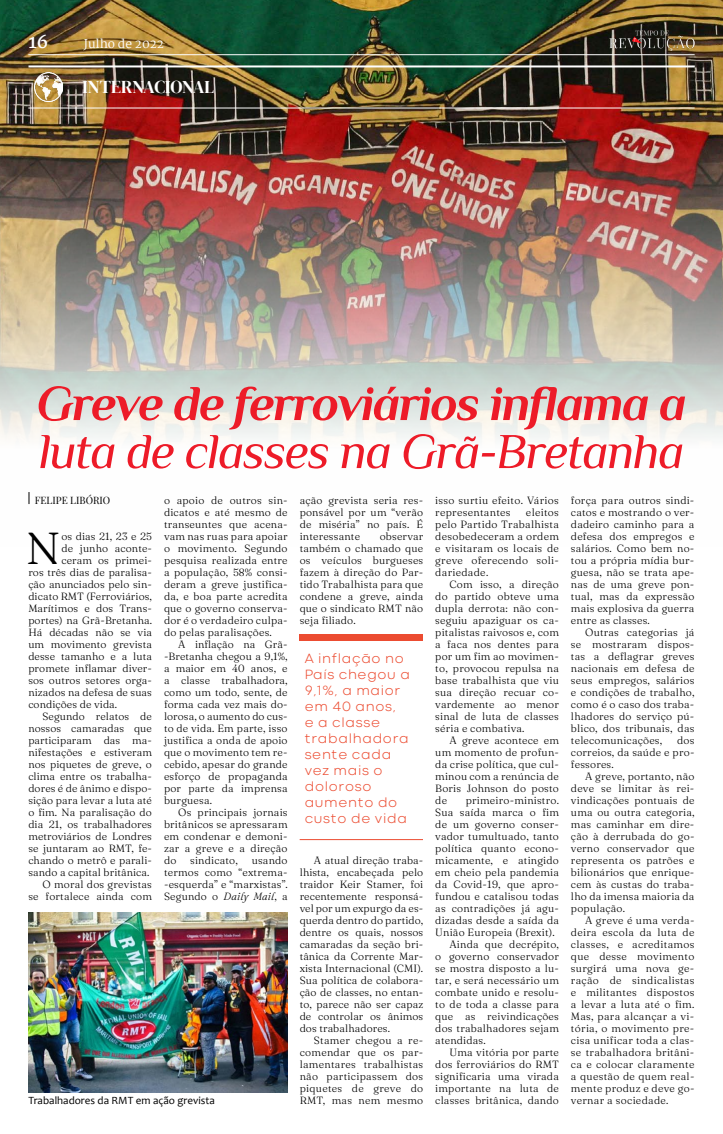
<style>
.page{position:relative;width:723px;height:1134px;background:#fff}
.page>*{position:absolute;margin:0;border:0;box-sizing:border-box;transform-origin:0 0}
.t1{font:italic 700 50px "Philosopher";letter-spacing:-.03em;color:#ed1b28}
.t2{font:italic 50px "Philosopher";letter-spacing:-.03em;color:#ed1b28}
.t3{font:300 44.8px "Fraunces 9 pt";color:#000}
.t4{font:18px "DM Serif Display";color:#fff}
.t5{font:700 18px "Martel";color:#fff}
.t6{font:300 14px/16px "Codec Cold";letter-spacing:.05em;color:#ec4c31}
.t7{font:12px "Martel";color:#fff}
.t8{font:11.1px "Candara";color:#000}
.t9{font:300 10.5px/12px "Fraunces 9 pt";letter-spacing:.02em;color:#000;text-align:justify}
.t10{font:10px "Playfair Display";color:#000}
.s1{font-style:italic}
</style>
<div class="page">
<img style="left:0;top:0;width:723px;height:504px">
<hr style="left:28px;top:65px;width:667px;height:2px;background:#fff">
<hr style="left:28px;top:108px;width:666px;height:1px;background:#fff">
<img style="left:34px;top:73px;width:29px;height:28px">
<img style="left:28px;top:912px;width:259px;height:180px">
<svg style="left:28px;top:492px;width:1px;height:12px"></svg>
<hr style="left:300px;top:839px;width:123px;height:1px;background:#ec4c31">
<div style="left:300px;top:634px;width:123px;height:6px;background:#ec4c31"></div>
<hr style="left:28px;top:54px;width:666px;height:1px;background:#fff">
<img style="left:603px;top:28px;width:97px;height:24px">
<h3 class="t5" style="left:28px;top:31px;width:21px">16</h3>
<p class="t7" style="left:84px;top:37px;width:82px">Julho de 2022</p>
<h3 class="t4" style="left:83px;top:76px;width:133px">INTERNACIONAL</h3>
<h1 class="t1" style="left:37px;top:369px;width:651px">Greve de ferroviários inflama a</h1>
<h1 class="t2" style="left:39px;top:419px;width:647px">luta de classes na Grã-Bretanha</h1>
<p class="t10" style="left:35px;top:492px;width:77px">FELIPE LIBÓRIO</p>
<p class="t9" style="left:164px;top:494px;width:125px">o apoio de outros sin&shy;dicatos e até mesmo de transeuntes que acena&shy;vam nas ruas para apoiar o movimento. Segundo pesquisa realizada entre a população, 58% consi&shy;deram a greve justifica&shy;da, e boa parte acredita que o governo conserva&shy;dor é o verdadeiro culpa&shy;do pelas paralisações.</p>
<p class="t9" style="left:164px;top:638px;width:125px;text-indent:14px">A inflação na Grã--Bretanha chegou a 9,1%, a maior em 40 anos, e a classe trabalhadora, como um todo, sente, de forma cada vez mais do&shy;lorosa, o aumento do cus&shy;to de vida. Em parte, isso justifica a onda de apoio que o movimento tem re&shy;cebido, apesar do grande esforço de propaganda por parte da imprensa burguesa.</p>
<p class="t9" style="left:164px;top:806px;width:125px;text-indent:14px">Os principais jornais britânicos se apressaram em condenar e demoni&shy;zar a greve e a direção do</p>
<p class="t9" style="left:435px;top:494px;width:125px">isso surtiu efeito. Vários representantes</p>
<p class="t9" style="left:571px;top:494px;width:125px">força para outros sindi&shy;catos e mostrando o ver&shy;dadeiro caminho para a defesa dos empregos e salários. Como bem no&shy;tou a própria mídia bur&shy;guesa, não se trata ape&shy;nas de uma greve pon&shy;tual, mas da expressão mais explosiva da guerra entre as classes.</p>
<p class="t9" style="left:571px;top:626px;width:125px;text-indent:14px">Outras categorias já se mostraram dispos&shy;tas a deflagrar greves nacionais em defesa de seus empregos, salários e condições de trabalho, como é o caso dos traba&shy;lhadores do serviço pú&shy;blico, dos tribunais, das telecomunicações,</p>
<p class="t9" style="left:300px;top:494px;width:125px">ação grevista seria res&shy;ponsável por um “verão de miséria” no país. É interessante</p>
<p class="t9" style="left:435px;top:506px;width:125px;text-indent:91px">eleitos pelo Partido Trabalhista desobedeceram a ordem e visitaram os locais de greve oferecendo soli&shy;dariedade.</p>
<p class="t9" style="left:435px;top:578px;width:125px;text-indent:14px">Com isso, a direção do partido obteve uma dupla derrota: não con&shy;seguiu apaziguar os ca&shy;pitalistas raivosos e, com a faca nos dentes para por um fim ao movimen&shy;to, provocou repulsa na base trabalhista que viu sua direção recuar co&shy;vardemente ao menor sinal de luta de classes séria e combativa.</p>
<p class="t9" style="left:435px;top:734px;width:125px;text-indent:14px">A greve acontece em um momento de profun&shy;da crise política, que cul&shy;minou com a renúncia de Boris Johnson do posto de</p>
<h2 class="t3" style="left:26px;top:513px;width:36px">N</h2>
<p class="t9" style="left:61px;top:530px;width:92px">os dias 21, 23 e 25</p>
<p class="t9" style="left:300px;top:530px;width:125px;text-indent:80px">observar também o chamado que os veículos burgueses fazem à direção do Par&shy;tido Trabalhista para que condene a greve, ainda que o sindicato RMT não seja filiado.</p>
<p class="t9" style="left:61px;top:542px;width:92px">de junho aconte-</p>
<p class="t9" style="left:61px;top:554px;width:92px">ceram os primei-</p>
<p class="t9" style="left:28px;top:566px;width:125px">ros três dias de paralisa-</p>
<p class="t9" style="left:28px;top:578px;width:125px">ção anunciados pelo sin-</p>
<p class="t9" style="left:28px;top:590px;width:125px">dicato RMT (Ferroviários,</p>
<p class="t9" style="left:28px;top:602px;width:125px">Marítimos e dos Trans-</p>
<p class="t9" style="left:28px;top:614px;width:125px">portes) na Grã-Bretanha.</p>
<p class="t9" style="left:28px;top:626px;width:125px">Há décadas não se via</p>
<p class="t9" style="left:28px;top:638px;width:125px">um movimento grevista</p>
<p class="t9" style="left:28px;top:650px;width:125px">desse tamanho e a luta</p>
<p class="t9" style="left:28px;top:662px;width:125px">promete inflamar diver-</p>
<p class="t9" style="left:28px;top:674px;width:125px">sos outros setores orga-</p>
<p class="t9" style="left:28px;top:686px;width:125px">nizados na defesa de suas</p>
<p class="t9" style="left:28px;top:698px;width:90px">condições de vida.</p>
<p class="t9" style="left:43px;top:710px;width:111px">Segundo relatos de</p>
<p class="t9" style="left:28px;top:722px;width:125px">nossos camaradas que</p>
<p class="t9" style="left:28px;top:734px;width:125px">participaram das ma-</p>
<p class="t9" style="left:28px;top:746px;width:125px">nifestações e estiveram</p>
<p class="t9" style="left:28px;top:758px;width:125px">nos piquetes de greve, o</p>
<p class="t9" style="left:28px;top:770px;width:125px">clima entre os trabalha-</p>
<p class="t9" style="left:28px;top:782px;width:125px">dores é de ânimo e dispo-</p>
<p class="t9" style="left:28px;top:794px;width:125px">sição para levar a luta até</p>
<p class="t9" style="left:28px;top:806px;width:125px">o fim. Na paralisação do</p>
<p class="t9" style="left:28px;top:818px;width:125px">dia 21, os trabalhadores</p>
<p class="t9" style="left:28px;top:830px;width:125px">metroviários de Londres</p>
<p class="t9" style="left:28px;top:842px;width:125px">se juntaram ao RMT, fe-</p>
<p class="t9" style="left:28px;top:854px;width:125px">chando o metrô e parali-</p>
<p class="t9" style="left:28px;top:866px;width:123px">sando a capital britânica.</p>
<p class="t9" style="left:43px;top:878px;width:111px">O moral dos grevistas</p>
<p class="t9" style="left:28px;top:890px;width:125px">se fortalece ainda com</p>
<h3 class="t6" style="left:305px;top:651px;width:107px">A inflação no<br>País chegou a<br>9,1%, a maior em 40 anos,<br>e a classe trabalhadora sente cada vez mais o doloroso aumento do custo de vida</h3>
<p class="t9" style="left:571px;top:734px;width:125px;text-indent:106px">dos correios, da saúde e pro&shy;fessores.</p>
<p class="t9" style="left:571px;top:770px;width:125px;text-indent:14px">A greve, portanto, não deve se limitar às rei&shy;vindicações pontuais de uma ou outra categoria, mas caminhar em dire&shy;ção à derrubada do go&shy;verno conservador que representa os patrões e bilionários que enrique&shy;cem às custas do traba&shy;lho da imensa maioria da população.</p>
<p class="t9" style="left:571px;top:914px;width:125px;text-indent:14px">A greve é uma verda&shy;deira escola da luta de classes, e acreditamos que desse movimento surgirá uma nova ge&shy;ração de sindicalistas e militantes dispostos a levar a luta até o fim.<br>Mas, para alcançar a vi&shy;tória, o movimento pre&shy;cisa unificar toda a clas&shy;se trabalhadora britâni&shy;ca e colocar claramente a questão de quem real&shy;mente produz e deve go-</p>
<p class="t9" style="left:466px;top:794px;width:95px">primeiro-ministro.</p>
<p class="t9" style="left:435px;top:806px;width:125px">Sua saída marca o fim</p>
<p class="t9" style="left:435px;top:818px;width:125px">de um governo conser-</p>
<p class="t9" style="left:435px;top:830px;width:125px">vador tumultuado, tanto</p>
<p class="t9" style="left:435px;top:842px;width:125px">política quanto econo-</p>
<p class="t9" style="left:435px;top:854px;width:125px">micamente, e atingido</p>
<p class="t9" style="left:435px;top:866px;width:125px">em cheio pela pandemia</p>
<p class="t9" style="left:435px;top:878px;width:125px">da Covid-19, que apro-</p>
<p class="t9" style="left:435px;top:890px;width:125px">fundou e catalisou todas</p>
<p class="t9" style="left:435px;top:902px;width:125px">as contradições já agu-</p>
<p class="t9" style="left:435px;top:914px;width:125px">dizadas desde a saída da</p>
<p class="t9" style="left:435px;top:926px;width:121px">União Europeia (Brexit).</p>
<p class="t9" style="left:449px;top:938px;width:111px">Ainda que decrépito,</p>
<p class="t9" style="left:435px;top:950px;width:125px">o governo conservador</p>
<p class="t9" style="left:435px;top:962px;width:125px">se mostra disposto a lu-</p>
<p class="t9" style="left:435px;top:974px;width:125px">tar, e será necessário um</p>
<p class="t9" style="left:435px;top:986px;width:125px">combate unido e resolu-</p>
<p class="t9" style="left:435px;top:998px;width:125px">to de toda a classe para</p>
<p class="t9" style="left:435px;top:1010px;width:125px">que as reivindicações</p>
<p class="t9" style="left:435px;top:1022px;width:125px">dos trabalhadores sejam</p>
<p class="t9" style="left:435px;top:1034px;width:52px">atendidas.</p>
<p class="t9" style="left:449px;top:1046px;width:111px">Uma vitória por parte</p>
<p class="t9" style="left:435px;top:1058px;width:125px">dos ferroviários do RMT</p>
<p class="t9" style="left:435px;top:1070px;width:125px">significaria uma virada</p>
<p class="t9" style="left:435px;top:1082px;width:125px">importante na luta de</p>
<p class="t9" style="left:435px;top:1094px;width:125px">classes britânica, dando</p>
<p class="t9" style="left:164px;top:854px;width:125px;text-indent:88px">usando termos como “extrema--esquerda” e “marxistas”.<br>Segundo o <span class="s1">Daily Mail</span>, a</p>
<p class="t9" style="left:190px;top:854px;width:49px">sindicato,</p>
<p class="t9" style="left:300px;top:854px;width:125px;text-indent:14px">A atual direção traba&shy;lhista, encabeçada pelo traidor Keir Stamer, foi recentemente responsá&shy;vel por um expurgo da es&shy;querda dentro do partido, dentre os quais, nossos camaradas da seção bri&shy;tânica da Corrente Mar&shy;xista Internacional (CMI).<br>Sua política de colabora&shy;ção de classes, no entan&shy;to, parece não ser capaz de controlar os ânimos dos trabalhadores.</p>
<p class="t9" style="left:300px;top:1034px;width:125px;text-indent:14px">Stamer chegou a re&shy;comendar que os par&shy;lamentares trabalhistas não participassem dos piquetes de greve do RMT, mas nem mesmo</p>
<p class="t8" style="left:28px;top:1093px;width:188px">Trabalhadores da RMT em ação grevista</p>
<p class="t9" style="left:571px;top:1094px;width:99px">vernar a sociedade.</p>
</div>
